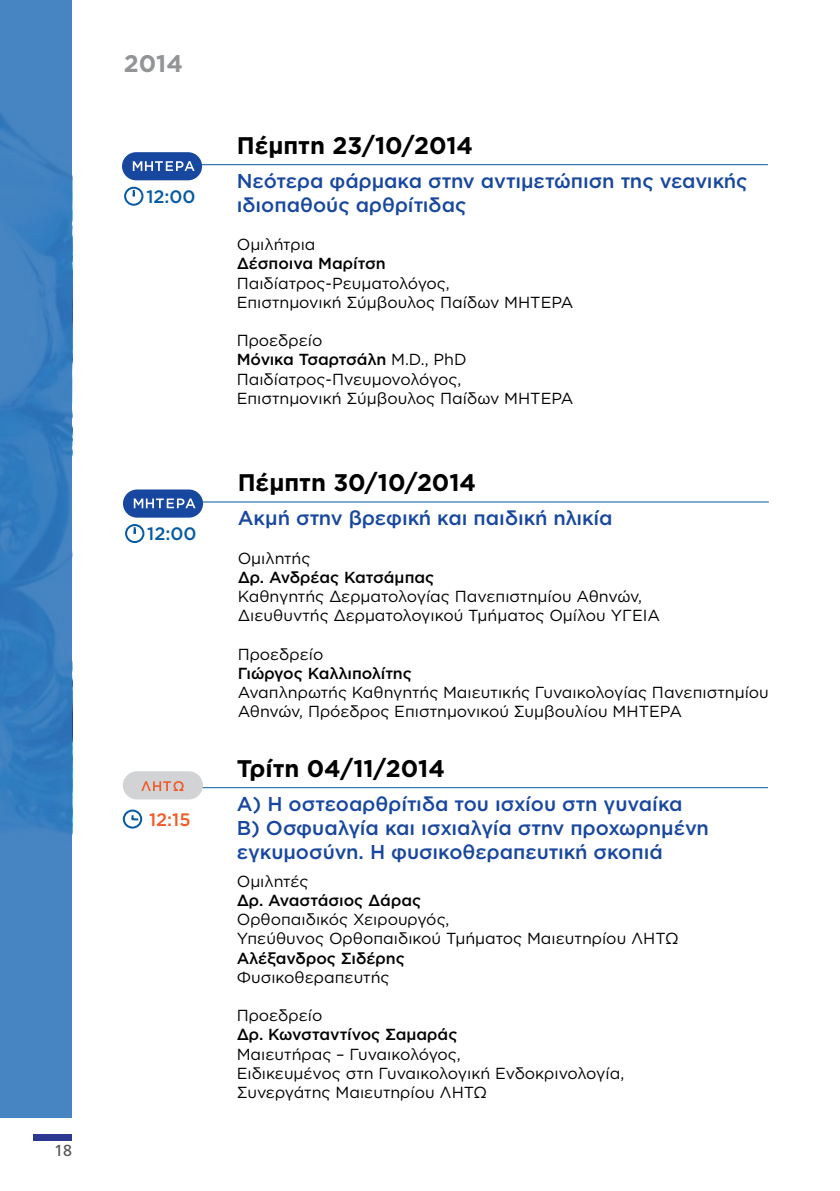
<style>
.page{position:relative;width:840px;height:1191px;background:#fff}
.page>*{position:absolute;margin:0;border:0;box-sizing:border-box;transform-origin:0 0}
.t1{font:700 24px "Gotham Greek";color:#000}
.t2{font:700 24px "Gotham Greek";color:#929496}
.t3{font:500 20px/24px "Gotham Greek";color:#17479e}
.t4{font:500 18px "Gotham Greek";color:#065aa4}
.t5{font:500 18px "Gotham Greek";color:#f15a29}
.t6{font:16px/19.2px "Gotham Greek";color:#000}
.t7{font:500 16px "Gotham Greek";color:#000}
.t8{font:500 16px "Gotham Greek";letter-spacing:-.02em;color:#000}
.t9{font:16px "PF Catalog";color:#58595b}
.s1{font-weight:500}
</style>
<div class="page">
<div style="left:34px;top:1134px;width:38px;height:6px;background:#2b3990"></div>
<div style="left:122px;top:152px;width:80px;height:28px;background:#17479e;border-radius:14px"></div>
<svg style="left:133px;top:161px;width:61px;height:10px"></svg>
<hr style="left:192px;top:164px;width:575px;height:1px;background:#065aa4">
<div style="left:123px;top:489px;width:80px;height:28px;background:#17479e;border-radius:14px"></div>
<svg style="left:134px;top:498px;width:61px;height:10px"></svg>
<hr style="left:193px;top:501px;width:575px;height:1px;background:#065aa4">
<hr style="left:192px;top:787px;width:575px;height:1px;background:#065aa4">
<svg style="left:125px;top:524px;width:20px;height:19px"></svg>
<svg style="left:124px;top:186px;width:20px;height:20px"></svg>
<div style="left:123px;top:771px;width:80px;height:28px;background:#d1d3d4;border-radius:14px"></div>
<svg style="left:141px;top:781px;width:42px;height:10px"></svg>
<svg style="left:122px;top:809px;width:21px;height:20px"></svg>
<svg style="left:0;top:0;width:72px;height:1118px;background:#3d7fc0"></svg>
<p class="t9" style="left:54px;top:1141px;width:19px">18</p>
<h1 class="t2" style="left:124px;top:50px;width:61px">2014</h1>
<p class="t4" style="left:146px;top:186px;width:51px">12:00</p>
<p class="t4" style="left:147px;top:523px;width:51px">12:00</p>
<p class="t5" style="left:149px;top:809px;width:43px">12:15</p>
<h1 class="t1" style="left:236px;top:131px;width:238px">Πέμπτη 23/10/2014</h1>
<p class="t3" style="left:236px;top:168px;width:512px">Νεότερα φάρμακα στην αντιμετώπιση της νεανικής ιδιοπαθούς αρθρίτιδας</p>
<p class="t6" style="left:236px;top:235px;width:80px">Ομιλήτρια</p>
<p class="t7" style="left:236px;top:255px;width:150px">Δέσποινα Μαρίτση</p>
<p class="t6" style="left:236px;top:273px;width:338px">Παιδίατρος-Ρευματολόγος,<br>Επιστημονική Σύμβουλος Παίδων ΜΗΤΕΡΑ</p>
<p class="t6" style="left:236px;top:331px;width:338px">Προεδρείο<br><span class="s1">Μόνικα Τσαρτσάλη</span> M.D., PhD<br>Παιδίατρος-Πνευμονολόγος,<br>Επιστημονική Σύμβουλος Παίδων ΜΗΤΕΡΑ</p>
<h1 class="t1" style="left:237px;top:469px;width:240px">Πέμπτη 30/10/2014</h1>
<p class="t3" style="left:237px;top:505px;width:376px">Ακμή στην βρεφική και παιδική ηλικία</p>
<p class="t6" style="left:237px;top:548px;width:74px">Ομιλητής</p>
<p class="t7" style="left:237px;top:568px;width:198px">Δρ. Ανδρέας Κατσάμπας</p>
<p class="t6" style="left:237px;top:586px;width:424px">Καθηγητής Δερματολογίας Πανεπιστημίου Αθηνών,<br>Διευθυντής Δερματολογικού Τμήματος Ομίλου ΥΓΕΙΑ</p>
<p class="t6" style="left:237px;top:644px;width:87px">Προεδρείο</p>
<p class="t8" style="left:237px;top:664px;width:176px">Γιώργος Καλλιπολίτης</p>
<p class="t6" style="left:237px;top:682px;width:532px">Αναπληρωτής Καθηγητής Μαιευτικής Γυναικολογίας Πανεπιστημίου<br>Αθηνών, Πρόεδρος Επιστημονικού Συμβουλίου ΜΗΤΕΡΑ</p>
<h1 class="t1" style="left:236px;top:754px;width:210px">Τρίτη 04/11/2014</h1>
<p class="t3" style="left:236px;top:791px;width:473px">Α) Η οστεοαρθρίτιδα του ισχίου στη γυναίκα<br>Β) Οσφυαλγία και ισχιαλγία στην προχωρημένη εγκυμοσύνη. Η φυσικοθεραπευτική σκοπιά</p>
<p class="t6" style="left:236px;top:871px;width:73px">Ομιλητές</p>
<p class="t7" style="left:236px;top:891px;width:186px">Δρ. Αναστάσιος Δάρας</p>
<p class="t6" style="left:236px;top:909px;width:443px">Ορθοπαιδικός Χειρουργός,<br>Υπεύθυνος Ορθοπαιδικού Τμήματος Μαιευτηρίου ΛΗΤΩ</p>
<p class="t7" style="left:236px;top:949px;width:169px">Αλέξανδρος Σιδέρης</p>
<p class="t6" style="left:236px;top:967px;width:154px">Φυσικοθεραπευτής</p>
<p class="t6" style="left:236px;top:1005px;width:87px">Προεδρείο</p>
<p class="t7" style="left:236px;top:1025px;width:222px">Δρ. Κωνσταντίνος Σαμαράς</p>
<p class="t6" style="left:236px;top:1044px;width:389px">Μαιευτήρας – Γυναικολόγος,<br>Ειδικευμένος στη Γυναικολογική Ενδοκρινολογία,<br>Συνεργάτης Μαιευτηρίου ΛΗΤΩ</p>
</div>
